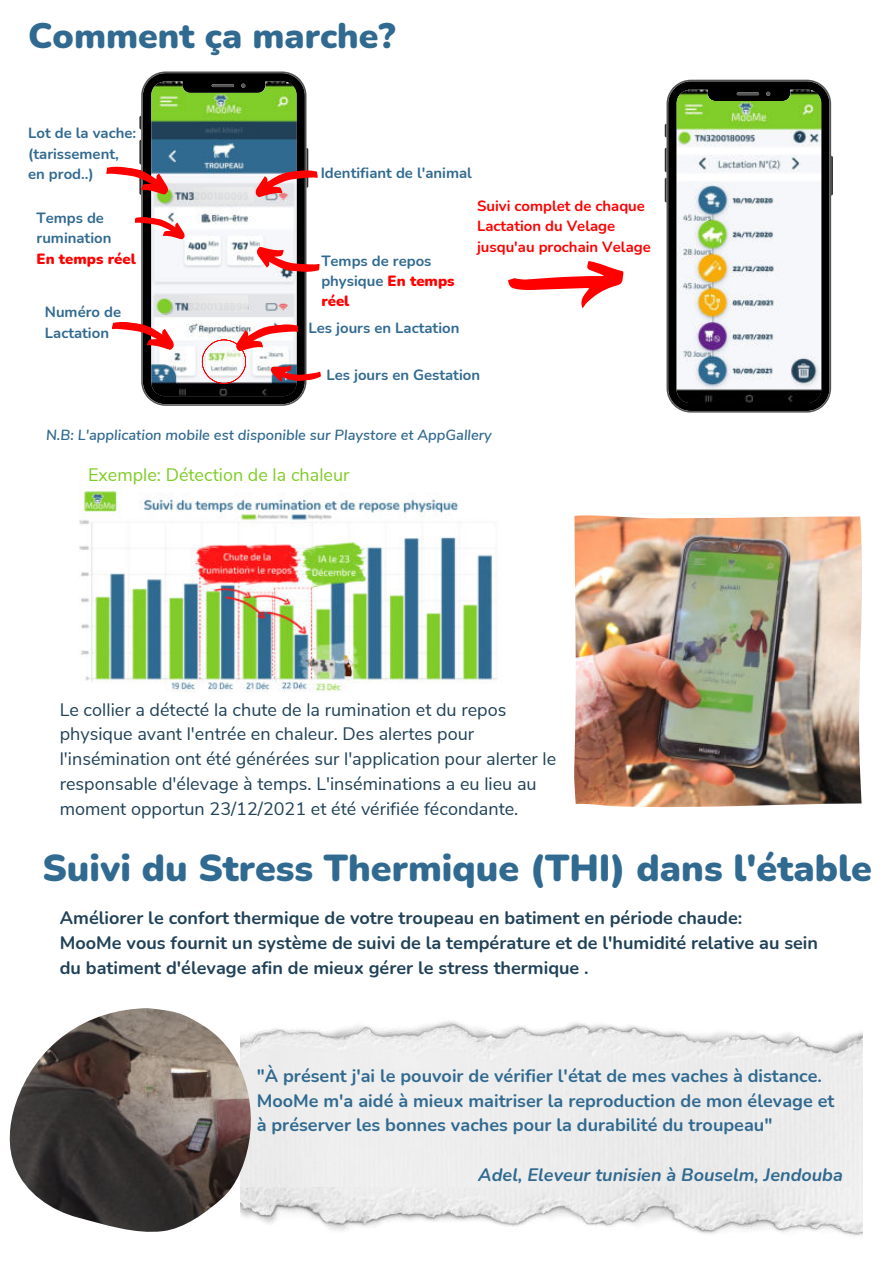
<style>
.page{position:relative;width:894px;height:1264px;background:#fff}
.page>*{position:absolute;margin:0;border:0;box-sizing:border-box;transform-origin:0 0}
.t1{font:900 37.5px "Nunito";color:#316a90}
.t2{font:900 35.55px "Nunito";color:#316a90}
.t3{font:18px/24.8px "Nunito Sans";color:#204157}
.t4{font:700 18px/24.8px "Nunito";color:#204157}
.t5{font:700 18px/24.8px "Nunito";color:#316a90}
.t6{font:italic 700 18px "Nunito";color:#316a90}
.t7{font:18px "Nunito Sans";color:#80cc28}
.t8{font:700 14.85px/20.4px "Nunito";color:#316a90}
.t9{font:700 14.85px/20.2px "Nunito";color:#f00}
.t10{font:900 14.85px "Nunito";color:#f00}
.t11{font:italic 600 14.7px "Nunito Sans";color:#316a90}
.s1{font-weight:900;color:#f00}
</style>
<div class="page">
<svg style="left:664px;top:124px;width:2px;height:13px"></svg>
<svg style="left:664px;top:148px;width:2px;height:24px"></svg>
<svg style="left:664px;top:178px;width:2px;height:24px"></svg>
<svg style="left:830px;top:156px;width:2px;height:39px"></svg>
<svg style="left:666px;top:80px;width:164px;height:332px;fill:#f1f1f5"></svg>
<img style="left:78px;top:486px;width:419px;height:206px">
<svg style="left:139px;top:116px;width:2px;height:13px"></svg>
<svg style="left:141px;top:71px;width:165px;height:335px"></svg>
<img style="left:194px;top:187px;width:59px;height:16px">
<svg style="left:255px;top:148px;width:63px;height:49px"></svg>
<svg style="left:256px;top:247px;width:64px;height:25px"></svg>
<svg style="left:106px;top:140px;width:62px;height:55px"></svg>
<svg style="left:112px;top:322px;width:62px;height:28px"></svg>
<svg style="left:202px;top:324px;width:119px;height:59px"></svg>
<img style="left:197px;top:122px;width:62px;height:15px">
<img style="left:189px;top:296px;width:59px;height:15px">
<svg style="left:134px;top:217px;width:51px;height:22px"></svg>
<svg style="left:508px;top:261px;width:115px;height:47px"></svg>
<img style="left:254px;top:1186px;width:607px;height:50px">
<img style="left:254px;top:1020px;width:607px;height:166px">
<img style="left:9px;top:1008px;width:245px;height:223px">
<img style="left:574px;top:515px;width:288px;height:292px">
<h2 class="t2" style="left:28px;top:10px;width:369px">Comment ça marche?</h2>
<p class="t8" style="left:28px;top:122px;width:110px">Lot de la vache: (tarissement, en prod..)</p>
<p class="t8" style="left:37px;top:207px;width:76px">Temps de rumination</p>
<p class="t10" style="left:37px;top:248px;width:101px">En temps réel</p>
<p class="t8" style="left:45px;top:301px;width:78px">Numéro de<br>Lactation</p>
<p class="t8" style="left:321px;top:162px;width:153px">Identifiant de l'animal</p>
<p class="t8" style="left:321px;top:249px;width:135px">Temps de repos physique <span class="s1">En temps réel</span></p>
<p class="t9" style="left:477px;top:195px;width:175px">Suivi complet de chaque<br>Lactation du Velage jusqu'au prochain Velage</p>
<p class="t8" style="left:308px;top:317px;width:152px">Les jours en Lactation</p>
<p class="t8" style="left:326px;top:364px;width:155px">Les jours en Gestation</p>
<p class="t11" style="left:46px;top:424px;width:447px">N.B: L'application mobile est disponible sur Playstore et AppGallery</p>
<p class="t7" style="left:88px;top:461px;width:263px">Exemple: Détection de la chaleur</p>
<p class="t3" style="left:60px;top:696px;width:498px">Le collier a détecté la chute de la rumination et du repos physique avant l'entrée en chaleur. Des alertes pour l'insémination ont été générées sur l'application pour alerter le responsable d'élevage à temps. L'inséminations a eu lieu au moment opportun 23/12/2021 et été vérifiée fécondante.</p>
<h1 class="t1" style="left:43px;top:840px;width:830px">Suivi du Stress Thermique (THI) dans l'étable</h1>
<p class="t4" style="left:60px;top:904px;width:759px">Améliorer le confort thermique de votre troupeau en batiment en période chaude:<br>MooMe vous fournit un système de suivi de la température et de l'humidité relative au sein du batiment d'élevage afin de mieux gérer le stress thermique .</p>
<p class="t5" style="left:257px;top:1062px;width:579px">"À présent j'ai le pouvoir de vérifier l'état de mes vaches à distance.<br>MooMe m'a aidé à mieux maitriser la reproduction de mon élevage et à préserver les bonnes vaches pour la durabilité du troupeau"</p>
<p class="t6" style="left:478px;top:1161px;width:366px">Adel, Eleveur tunisien à Bouselm, Jendouba</p>
</div>
